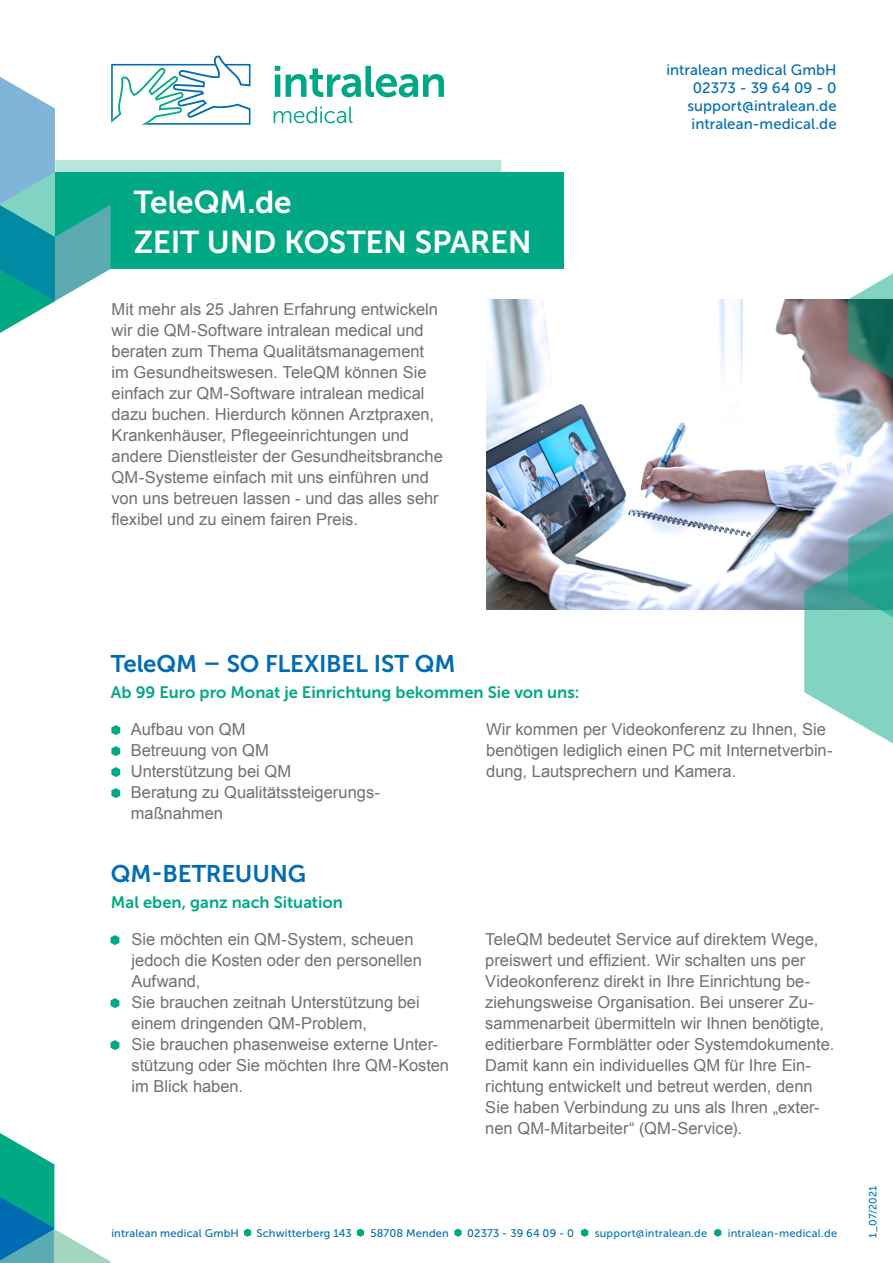
<style>
.page{position:relative;width:893px;height:1263px;background:#fff}
.page>*{position:absolute;margin:0;border:0;box-sizing:border-box;transform-origin:0 0}
.t1{font:31.5px/40.5px "Museo Sans 700";letter-spacing:-.01em;color:#fff}
.t2{font:24px "Museo Sans 700";letter-spacing:-.01em;color:#006cb4}
.t3{font:16.5px/21px "Arial";color:#6f7070}
.t4{font:16.5px "Museo Sans 700";color:#00a984}
.t5{font:15px/18px "Museo Sans 500";letter-spacing:.005em;color:#006cb4;text-align:right}
.t6{font:11.1px "Museo Sans 500";letter-spacing:.015em;color:#006cb4}
.t7{font:11.1px "Museo Sans 500";letter-spacing:.015em;color:#0176ba}
.t8{font:10.5px "Museo Sans 500";letter-spacing:.005em;color:#0176ba}
</style>
<div class="page">
<img style="left:486px;top:300px;width:407px;height:309px">
<div style="left:55px;top:173px;width:509px;height:96px;background:#00a984"></div>
<svg style="left:111px;top:725px;width:9px;height:10px"></svg>
<svg style="left:111px;top:746px;width:9px;height:10px"></svg>
<svg style="left:111px;top:767px;width:9px;height:10px"></svg>
<svg style="left:111px;top:788px;width:9px;height:10px"></svg>
<svg style="left:848px;top:273px;width:45px;height:106px;background:#548d82"></svg>
<svg style="left:804px;top:512px;width:89px;height:231px;background:#82c5bd"></svg>
<svg style="left:111px;top:935px;width:8px;height:10px"></svg>
<svg style="left:111px;top:998px;width:8px;height:10px"></svg>
<svg style="left:111px;top:1040px;width:8px;height:10px"></svg>
<svg style="left:244px;top:1228px;width:7px;height:9px"></svg>
<svg style="left:357px;top:1228px;width:7px;height:9px"></svg>
<svg style="left:454px;top:1228px;width:8px;height:9px"></svg>
<svg style="left:581px;top:1228px;width:7px;height:9px"></svg>
<svg style="left:714px;top:1228px;width:7px;height:9px"></svg>
<svg style="left:0;top:1133px;width:111px;height:130px"></svg>
<svg style="left:0;top:55px;width:501px;height:278px"></svg>
<h1 class="t1" style="left:134px;top:181px;width:399px">TeleQM.de<br>ZEIT UND KOSTEN SPAREN</h1>
<p class="t3" style="left:112px;top:299px;width:333px">Mit mehr als 25 Jahren Erfahrung entwickeln wir die QM-Software intralean medical und beraten zum Thema Qualitätsmanagement im Gesundheitswesen. TeleQM können Sie einfach zur QM-Software intralean medical dazu buchen. Hierdurch können Arztpraxen, Krankenhäuser, Pflegeeinrichtungen und andere Dienstleister der Gesundheitsbranche QM-Systeme einfach mit uns einführen und von uns betreuen lassen - und das alles sehr flexibel und zu einem fairen Preis.</p>
<p class="t5" style="left:666px;top:61px;width:172px">intralean medical GmbH<br>02373 - 39 64 09 - 0 support@intralean.de intralean-medical.de</p>
<h2 class="t2" style="left:111px;top:651px;width:346px">TeleQM – SO FLEXIBEL IST QM</h2>
<p class="t4" style="left:111px;top:683px;width:470px">Ab 99 Euro pro Monat je Einrichtung bekommen Sie von uns:</p>
<p class="t3" style="left:131px;top:719px;width:251px">Aufbau von QM<br>Betreuung von QM<br>Unterstützung bei QM<br>Beratung zu Qualitätssteigerungs&shy;maßnahmen</p>
<p class="t3" style="left:486px;top:719px;width:348px">Wir kommen per Videokonferenz zu Ihnen, Sie benötigen lediglich einen PC mit Internetverbin&shy;dung, Lautsprechern und Kamera.</p>
<h2 class="t2" style="left:111px;top:860px;width:197px">QM-BETREUUNG</h2>
<p class="t4" style="left:111px;top:893px;width:233px">Mal eben, ganz nach Situation</p>
<p class="t3" style="left:132px;top:929px;width:319px">Sie möchten ein QM-System, scheuen jedoch die Kosten oder den personellen<br>Aufwand,<br>Sie brauchen zeitnah Unterstützung bei einem dringenden QM-Problem,<br>Sie brauchen phasenweise externe Unter&shy;stützung oder Sie möchten Ihre QM-Kosten im Blick haben.</p>
<p class="t3" style="left:485px;top:929px;width:350px">TeleQM bedeutet Service auf direktem Wege, preiswert und effizient. Wir schalten uns per Videokonferenz direkt in Ihre Einrichtung be&shy;ziehungsweise Organisation. Bei unserer Zu&shy;sammenarbeit übermitteln wir Ihnen benötigte, editierbare Formblätter oder Systemdokumente.<br>Damit kann ein individuelles QM für Ihre Ein&shy;richtung entwickelt und betreut werden, denn Sie haben Verbindung zu uns als Ihren „exter&shy;nen QM-Mitarbeiter“ (QM-Service).</p>
<p class="t6" style="left:111px;top:1227px;width:129px">intralean medical GmbH</p>
<p class="t6" style="left:257px;top:1227px;width:97px">Schwitterberg 143</p>
<p class="t6" style="left:370px;top:1227px;width:80px">58708 Menden</p>
<p class="t6" style="left:467px;top:1227px;width:108px">02373 - 39 64 09 - 0</p>
<p class="t7" style="left:595px;top:1227px;width:114px">support@intralean.de</p>
<p class="t7" style="left:728px;top:1227px;width:111px">intralean-medical.de</p>
<p class="t8" style="left:867px;top:1238px;width:54px;rotate:-90deg">1_07/2021</p>
</div>
